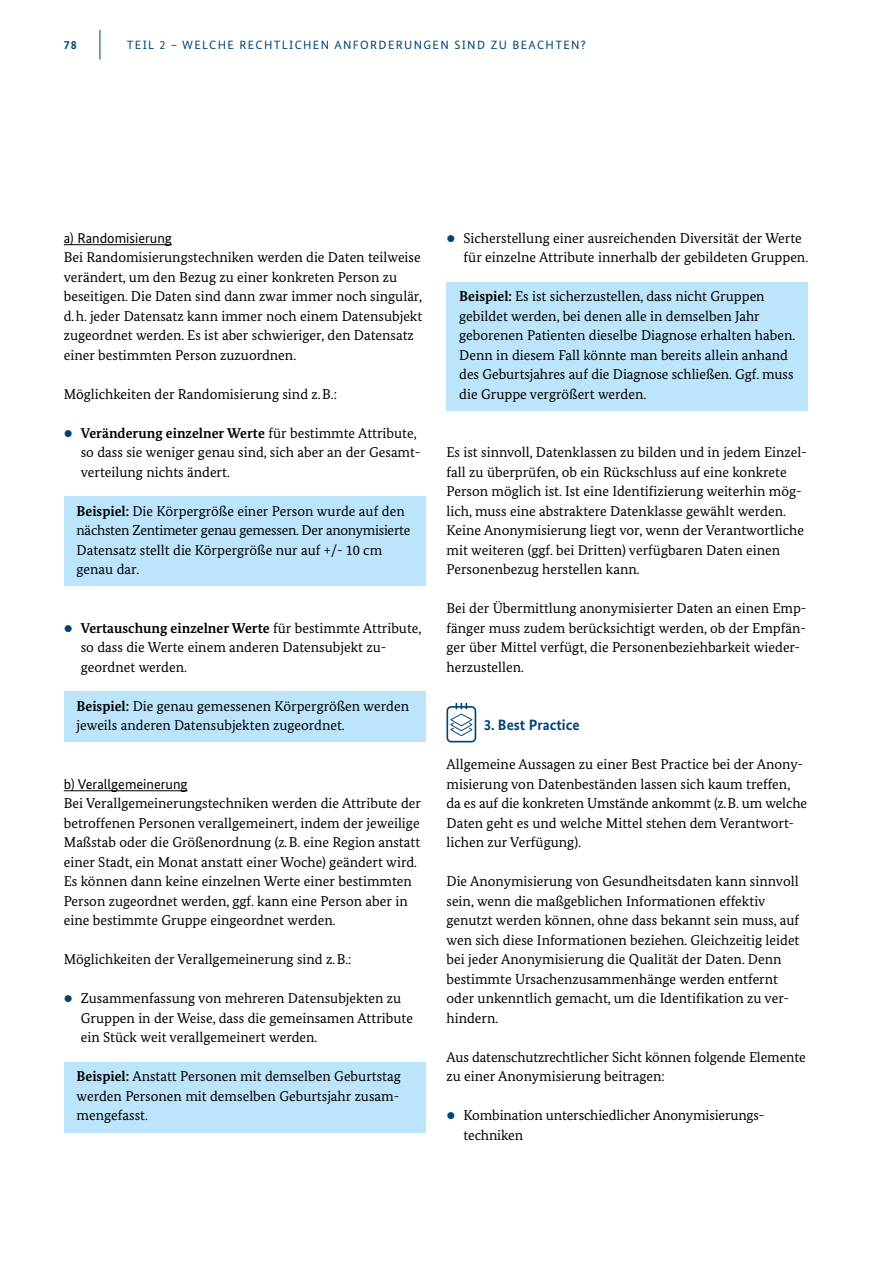
<style>
.page{position:relative;width:893px;height:1263px;background:#fff}
.page>*{position:absolute;margin:0;border:0;box-sizing:border-box;transform-origin:0 0}
.t1{font:700 15px "Bundes Sans";color:#004377}
.t2{font:14.25px/19.5px "Bundes Serif";color:#000}
.t3{font:14.25px "Bundes Sans";color:#000}
.t4{font:12px "Bundes Sans";letter-spacing:.11em;color:#004377}
.t5{font:700 12px "Bundes Sans";color:#004377}
.s1{color:#004377}
.s2{font-weight:700}
</style>
<div class="page">
<hr style="left:100px;top:30px;width:1px;height:30px;background:#004377">
<hr style="left:64px;top:244px;width:108px;height:1px;background:#000">
<div style="left:64px;top:496px;width:361px;height:90px;background:#bce4fa"></div>
<div style="left:64px;top:691px;width:361px;height:51px;background:#bce4fa"></div>
<hr style="left:64px;top:790px;width:124px;height:1px;background:#000">
<div style="left:64px;top:1062px;width:361px;height:70px;background:#bce4fa"></div>
<div style="left:446px;top:282px;width:362px;height:129px;background:#bce4fa"></div>
<svg style="left:446px;top:703px;width:30px;height:39px"></svg>
<p class="t5" style="left:64px;top:37px;width:15px">78</p>
<p class="t4" style="left:127px;top:37px;width:461px">TEIL 2 – WELCHE RECHTLICHEN ANFORDERUNGEN SIND ZU BEACHTEN?</p>
<p class="t3" style="left:64px;top:229px;width:110px">a) Randomisierung</p>
<p class="t2" style="left:64px;top:248px;width:360px">Bei Randomisierungstechniken werden die Daten teilweise verändert, um den Bezug zu einer konkreten Person zu beseitigen. Die Daten sind dann zwar immer noch singulär, d.h. jeder Datensatz kann immer noch einem Datensubjekt zugeordnet werden. Es ist aber schwieriger, den Datensatz einer bestimmten Person zuzuordnen.</p>
<p class="t2" style="left:64px;top:384px;width:275px">Möglichkeiten der Randomisierung sind z.B.:</p>
<p class="t2" style="left:81px;top:423px;width:341px;text-indent:-17px"><span class="s1">•</span> <span class="s2">Veränderung einzelner Werte</span> für bestimmte Attribute, so dass sie weniger genau sind, sich aber an der Gesamt&shy;verteilung nichts ändert.</p>
<p class="t2" style="left:77px;top:501px;width:335px"><span class="s2">Beispiel:</span> Die Körpergröße einer Person wurde auf den nächsten Zentimeter genau gemessen. Der anonymisierte Datensatz stellt die Körpergröße nur auf +/- 10 cm genau dar.</p>
<p class="t2" style="left:81px;top:618px;width:342px;text-indent:-17px"><span class="s1">•</span> <span class="s2">Vertauschung einzelner Werte</span> für bestimmte Attribute, so dass die Werte einem anderen Datensubjekt zu-- geordnet werden.</p>
<p class="t2" style="left:77px;top:696px;width:334px"><span class="s2">Beispiel:</span> Die genau gemessenen Körpergrößen werden jeweils anderen Datensubjekten zugeordnet.</p>
<p class="t3" style="left:64px;top:775px;width:125px">b) Verallgemeinerung</p>
<p class="t2" style="left:64px;top:794px;width:359px">Bei Verallgemeinerungstechniken werden die Attribute der betroffenen Personen verallgemeinert, indem der jeweilige Maßstab oder die Größenordnung (z.B. eine Region anstatt einer Stadt, ein Monat anstatt einer Woche) geändert wird.<br>Es können dann keine einzelnen Werte einer bestimmten Person zugeordnet werden, ggf. kann eine Person aber in eine bestimmte Gruppe eingeordnet werden.</p>
<p class="t2" style="left:64px;top:950px;width:289px">Möglichkeiten der Verallgemeinerung sind z.B.:</p>
<p class="t2" style="left:81px;top:989px;width:334px;text-indent:-17px"><span class="s1">•</span> Zusammenfassung von mehreren Datensubjekten zu<br>Gruppen in der Weise, dass die gemeinsamen Attribute ein Stück weit verallgemeinert werden.</p>
<p class="t2" style="left:77px;top:1067px;width:326px;text-align:justify"><span class="s2">Beispiel:</span> Anstatt Personen mit demselben Geburtstag werden Personen mit demselben Geburtsjahr zusam&shy;mengefasst.</p>
<p class="t2" style="left:463px;top:228px;width:346px;text-indent:-17px"><span class="s1">•</span> Sicherstellung einer ausreichenden Diversität der Werte für einzelne Attribute innerhalb der gebildeten Gruppen.</p>
<p class="t2" style="left:459px;top:287px;width:337px"><span class="s2">Beispiel:</span> Es ist sicherzustellen, dass nicht Gruppen gebildet werden, bei denen alle in demselben Jahr geborenen Patienten dieselbe Diagnose erhalten haben.<br>Denn in diesem Fall könnte man bereits allein anhand des Geburtsjahres auf die Diagnose schließen. Ggf. muss die Gruppe vergrößert werden.</p>
<p class="t2" style="left:446px;top:442px;width:362px">Es ist sinnvoll, Datenklassen zu bilden und in jedem Einzel&shy;fall zu überprüfen, ob ein Rückschluss auf eine konkrete Person möglich ist. Ist eine Identifizierung weiterhin mög&shy;lich, muss eine abstraktere Datenklasse gewählt werden.<br>Keine Anonymisierung liegt vor, wenn der Verantwortliche mit weiteren (ggf. bei Dritten) verfügbaren Daten einen Personenbezug herstellen kann.</p>
<p class="t2" style="left:446px;top:598px;width:362px">Bei der Übermittlung anonymisierter Daten an einen Emp&shy;fänger muss zudem berücksichtigt werden, ob der Empfän&shy;ger über Mittel verfügt, die Personenbeziehbarkeit wieder&shy;herzustellen.</p>
<h5 class="t1" style="left:484px;top:716px;width:97px">3. Best Practice</h5>
<p class="t2" style="left:446px;top:755px;width:362px">Allgemeine Aussagen zu einer Best Practice bei der Anony&shy;misierung von Datenbeständen lassen sich kaum treffen, da es auf die konkreten Umstände ankommt (z.B. um welche Daten geht es und welche Mittel stehen dem Verantwort&shy;lichen zur Verfügung).</p>
<p class="t2" style="left:446px;top:872px;width:354px">Die Anonymisierung von Gesundheitsdaten kann sinnvoll sein, wenn die maßgeblichen Informationen effektiv genutzt werden können, ohne dass bekannt sein muss, auf wen sich diese Informationen beziehen. Gleichzeitig leidet bei jeder Anonymisierung die Qualität der Daten. Denn bestimmte Ursachenzusammenhänge werden entfernt oder unkenntlich gemacht, um die Identifikation zu ver&shy;hindern.</p>
<p class="t2" style="left:446px;top:1047px;width:361px">Aus datenschutzrechtlicher Sicht können folgende Elemente zu einer Anonymisierung beitragen:</p>
<p class="t2" style="left:463px;top:1106px;width:301px;text-indent:-17px"><span class="s1">•</span> Kombination unterschiedlicher Anonymisierungs&shy;techniken</p>
</div>
